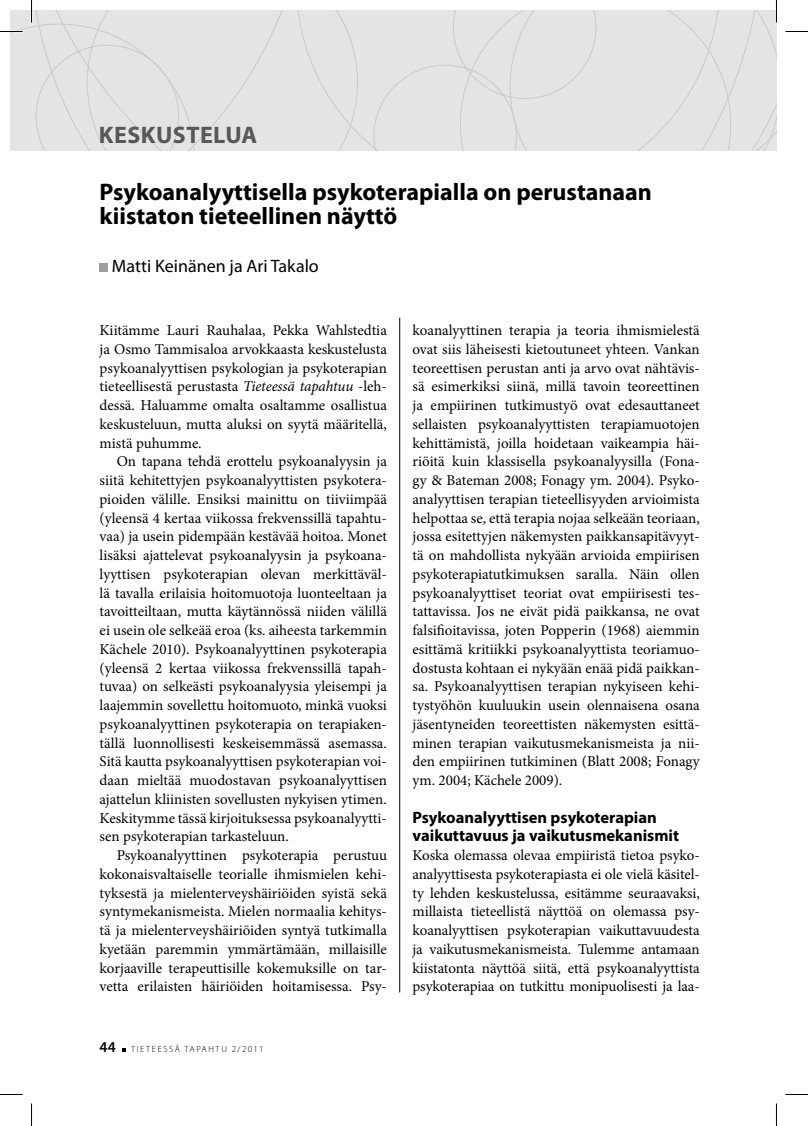
<style>
.page{position:relative;width:808px;height:1126px;background:#fff}
.page>*{position:absolute;margin:0;border:0;box-sizing:border-box;transform-origin:0 0}
.t1{font:700 24px/24px "Myriad Pro";color:#000}
.t2{font:700 24px "Myriad Pro";letter-spacing:.02em;color:#58585a}
.t3{font:18px "Myriad Pro";color:#000}
.t4{font:700 16.5px/18.8px "Myriad Pro";color:#000}
.t5{font:15px/18.8px "Minion Pro";letter-spacing:-.005em;color:#000;text-align:justify}
.t6{font:600 15px "Myriad Pro";color:#000}
.t7{font:300 9px "Myriad Pro";letter-spacing:.17em;color:#000}
.s1{font-style:italic}
</style>
<div class="page">
<svg style="left:122px;top:1048px;width:3px;height:4px"></svg>
<hr style="left:399px;top:318px;width:1px;height:674px;background:#000">
<div style="left:100px;top:263px;width:8px;height:9px;background:#9c9e9f"></div>
<div style="left:357px;top:10px;width:16px;height:141px;background:#e3e4e4"></div>
<div style="left:730px;top:10px;width:46px;height:141px;background:#e3e4e4"></div>
<div style="left:596px;top:10px;width:134px;height:141px;background:#e3e4e4"></div>
<div style="left:373px;top:10px;width:223px;height:141px;background:#e3e4e4"></div>
<div style="left:194px;top:10px;width:163px;height:141px;background:#e3e4e4"></div>
<svg style="left:785px;top:31px;width:22px;height:1px"></svg>
<svg style="left:0;top:1094px;width:22px;height:1px"></svg>
<svg style="left:785px;top:1094px;width:22px;height:1px"></svg>
<svg style="left:0;top:0;width:194px;height:151px;background:#e4e5e5"></svg>
<svg style="left:31px;top:1103px;width:1px;height:23px"></svg>
<svg style="left:775px;top:10px;width:1px;height:12px"></svg>
<h1 class="t2" style="left:99px;top:119px;width:160px">KESKUSTELUA</h1>
<h1 class="t1" style="left:100px;top:179px;width:553px">Psykoanalyyttisella psykoterapialla on perustanaan kiistaton tieteellinen näyttö</h1>
<p class="t3" style="left:112px;top:255px;width:208px">Matti Keinänen ja Ari Takalo</p>
<p class="t5" style="left:100px;top:321px;width:289px">Kiitämme Lauri Rauhalaa, Pekka Wahlstedtia ja Osmo Tammisaloa arvokkaasta keskustelusta psykoanalyyttisen psykologian ja psykoterapian tieteellisestä perustasta <span class="s1">Tieteessä tapahtuu</span> -leh&shy;dessä. Haluamme omalta osaltamme osallistua keskusteluun, mutta aluksi on syytä määritellä, mistä puhumme.</p>
<p class="t5" style="left:100px;top:452px;width:289px;text-indent:17px">On tapana tehdä erottelu psykoanalyysin ja siitä kehitettyjen psykoanalyyttisten psykotera&shy;pioiden välille. Ensiksi mainittu on tiiviimpää (yleensä 4 kertaa viikossa frekvenssillä tapahtu&shy;vaa) ja usein pidempään kestävää hoitoa. Monet lisäksi ajattelevat psykoanalyysin ja psykoana&shy;lyyttisen psykoterapian olevan merkittäväl&shy;lä tavalla erilaisia hoitomuotoja luonteeltaan ja tavoitteiltaan, mutta käytännössä niiden välillä ei usein ole selkeää eroa (ks. aiheesta tarkemmin Kächele 2010). Psykoanalyyttinen psykoterapia (yleensä 2 kertaa viikossa frekvenssillä tapah&shy;tuvaa) on selkeästi psykoanalyysia yleisempi ja laajemmin sovellettu hoitomuoto, minkä vuoksi psykoanalyyttinen psykoterapia on terapiaken&shy;tällä luonnollisesti keskeisemmässä asemassa.<br>Sitä kautta psykoanalyyttisen psykoterapian voi&shy;daan mieltää muodostavan psykoanalyyttisen ajattelun kliinisten sovellusten nykyisen ytimen.<br>Keskitymme tässä kirjoituksessa psykoanalyytti&shy;sen psykoterapian tarkasteluun.</p>
<p class="t5" style="left:100px;top:846px;width:289px;text-indent:17px">Psykoanalyyttinen psykoterapia perustuu kokonaisvaltaiselle teorialle ihmismielen kehi&shy;tyksestä ja mielenterveyshäiriöiden syistä sekä syntymekanismeista. Mielen normaalia kehitys&shy;tä ja mielenterveyshäiriöiden syntyä tutkimalla kyetään paremmin ymmärtämään, millaisille korjaaville terapeuttisille kokemuksille on tar&shy;vetta erilaisten häiriöiden hoitamisessa. Psy-</p>
<p class="t6" style="left:100px;top:1038px;width:18px">44</p>
<p class="t7" style="left:131px;top:1044px;width:134px">TIETEESSÄ TAPAHTU 2/2011</p>
<p class="t5" style="left:412px;top:321px;width:289px">koanalyyttinen terapia ja teoria ihmismielestä ovat siis läheisesti kietoutuneet yhteen. Vankan teoreettisen perustan anti ja arvo ovat nähtävis&shy;sä esimerkiksi siinä, millä tavoin teoreettinen ja empiirinen tutkimustyö ovat edesauttaneet sellaisten psykoanalyyttisten terapiamuotojen kehittämistä, joilla hoidetaan vaikeampia häi&shy;riöitä kuin klassisella psykoanalyysilla (Fona&shy;gy &amp; Bateman 2008; Fonagy ym. 2004). Psyko&shy;analyyttisen terapian tieteellisyyden arvioimista helpottaa se, että terapia nojaa selkeään teoriaan, jossa esitettyjen näkemysten paikkansapitävyyt&shy;tä on mahdollista nykyään arvioida empiirisen psykoterapiatutkimuksen saralla. Näin ollen psykoanalyyttiset teoriat ovat empiirisesti tes&shy;tattavissa. Jos ne eivät pidä paikkansa, ne ovat falsifioitavissa, joten Popperin (1968) aiemmin esittämä kritiikki psykoanalyyttista teoriamuo&shy;dostusta kohtaan ei nykyään enää pidä paikkan&shy;sa. Psykoanalyyttisen terapian nykyiseen kehi&shy;tystyöhön kuuluukin usein olennaisena osana jäsentyneiden teoreettisten näkemysten esittä&shy;minen terapian vaikutusmekanismeista ja nii&shy;den empiirinen tutkiminen (Blatt 2008; Fonagy ym. 2004; Kächele 2009).</p>
<p class="t4" style="left:412px;top:807px;width:268px">Psykoanalyyttisen psykoterapian vaikuttavuus ja vaikutusmekanismit</p>
<p class="t5" style="left:412px;top:846px;width:289px">Koska olemassa olevaa empiiristä tietoa psyko&shy;analyyttisesta psykoterapiasta ei ole vielä käsitel&shy;ty lehden keskustelussa, esitämme seuraavaksi, millaista tieteellistä näyttöä on olemassa psy&shy;koanalyyttisen psykoterapian vaikuttavuudesta ja vaikutusmekanismeista. Tulemme antamaan kiistatonta näyttöä siitä, että psykoanalyyttista psykoterapiaa on tutkittu monipuolisesti ja laa-</p>
</div>
